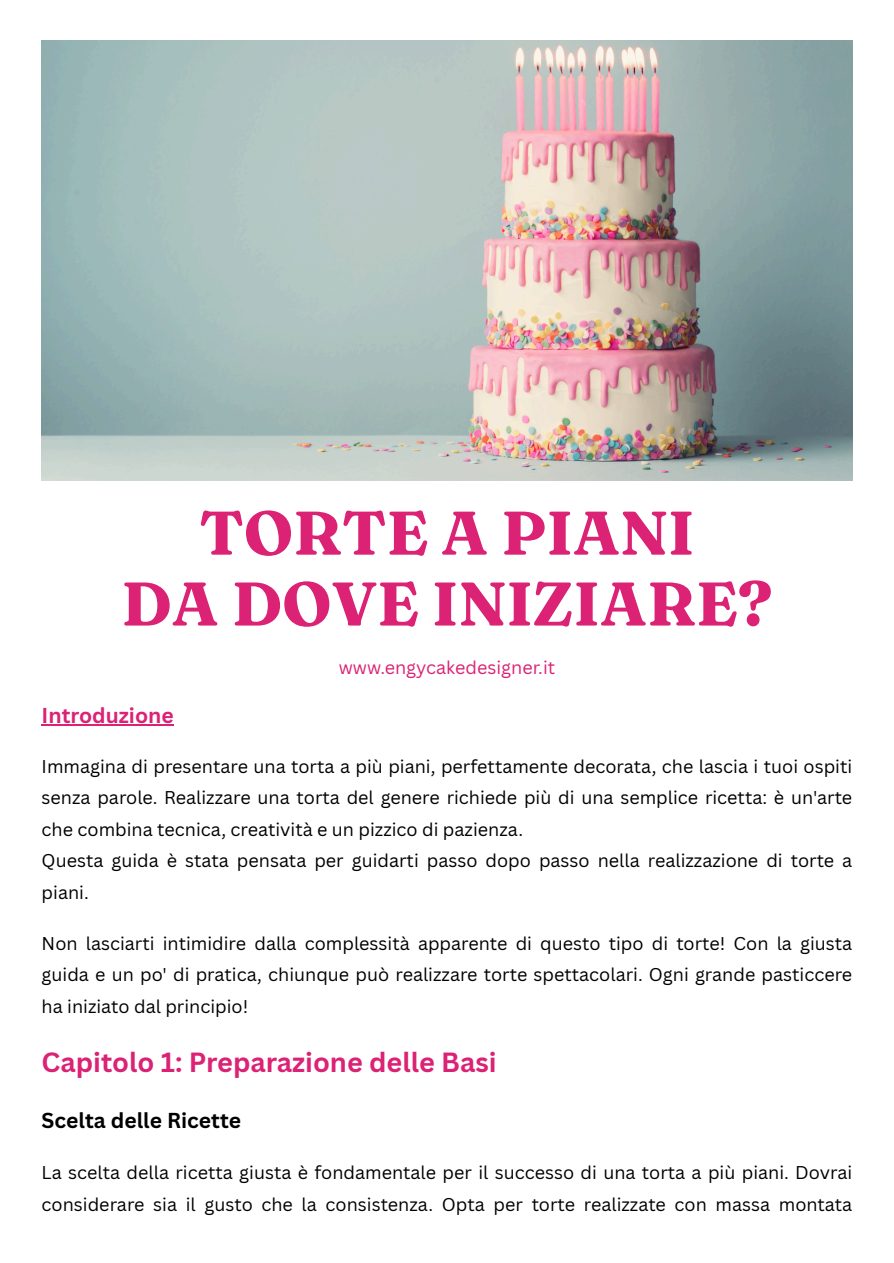
<style>
.page{position:relative;width:894px;height:1263px;background:#fff}
.page>*{position:absolute;margin:0;border:0;box-sizing:border-box;transform-origin:0 0}
.t1{font:700 61.5px/70.8px "Fraunces 9 pt";color:#db2275;text-align:center}
.t2{font:700 27px "Canva Sans";color:#db2275}
.t3{font:700 21px "Canva Sans";color:#000}
.t4{font:700 21px "Canva Sans";color:#db2275}
.t5{font:18px/31.5px "Canva Sans";color:#000}
.t6{font:18px "Canva Sans";color:#db2275}
</style>
<div class="page">
<hr style="left:42px;top:725px;width:132px;height:1px;background:#db2275">
<img style="left:42px;top:40px;width:810px;height:440px">
<h1 class="t1" style="left:121px;top:497px;width:652px">TORTE A PIANI<br>DA DOVE INIZIARE?</h1>
<p class="t6" style="left:338px;top:655px;width:218px">www.engycakedesigner.it</p>
<p class="t4" style="left:42px;top:701px;width:133px">Introduzione</p>
<p class="t5" style="left:42px;top:750px;width:811px">Immagina di presentare una torta a più piani, perfettamente decorata, che lascia i tuoi ospiti senza parole. Realizzare una torta del genere richiede più di una semplice ricetta: è un'arte che combina tecnica, creatività e un pizzico di pazienza.<br>Questa guida è stata pensata per guidarti passo dopo passo nella realizzazione di torte a piani.</p>
<p class="t5" style="left:42px;top:927px;width:811px;text-align:justify">Non lasciarti intimidire dalla complessità apparente di questo tipo di torte! Con la giusta guida e un po' di pratica, chiunque può realizzare torte spettacolari. Ogni grande pasticcere ha iniziato dal principio!</p>
<h2 class="t2" style="left:42px;top:1043px;width:456px">Capitolo 1: Preparazione delle Basi</h2>
<h3 class="t3" style="left:42px;top:1106px;width:201px">Scelta delle Ricette</h3>
<p class="t5" style="left:42px;top:1156px;width:811px">La scelta della ricetta giusta è fondamentale per il successo di una torta a più piani. Dovrai considerare sia il gusto che la consistenza. Opta per torte realizzate con massa montata</p>
</div>
